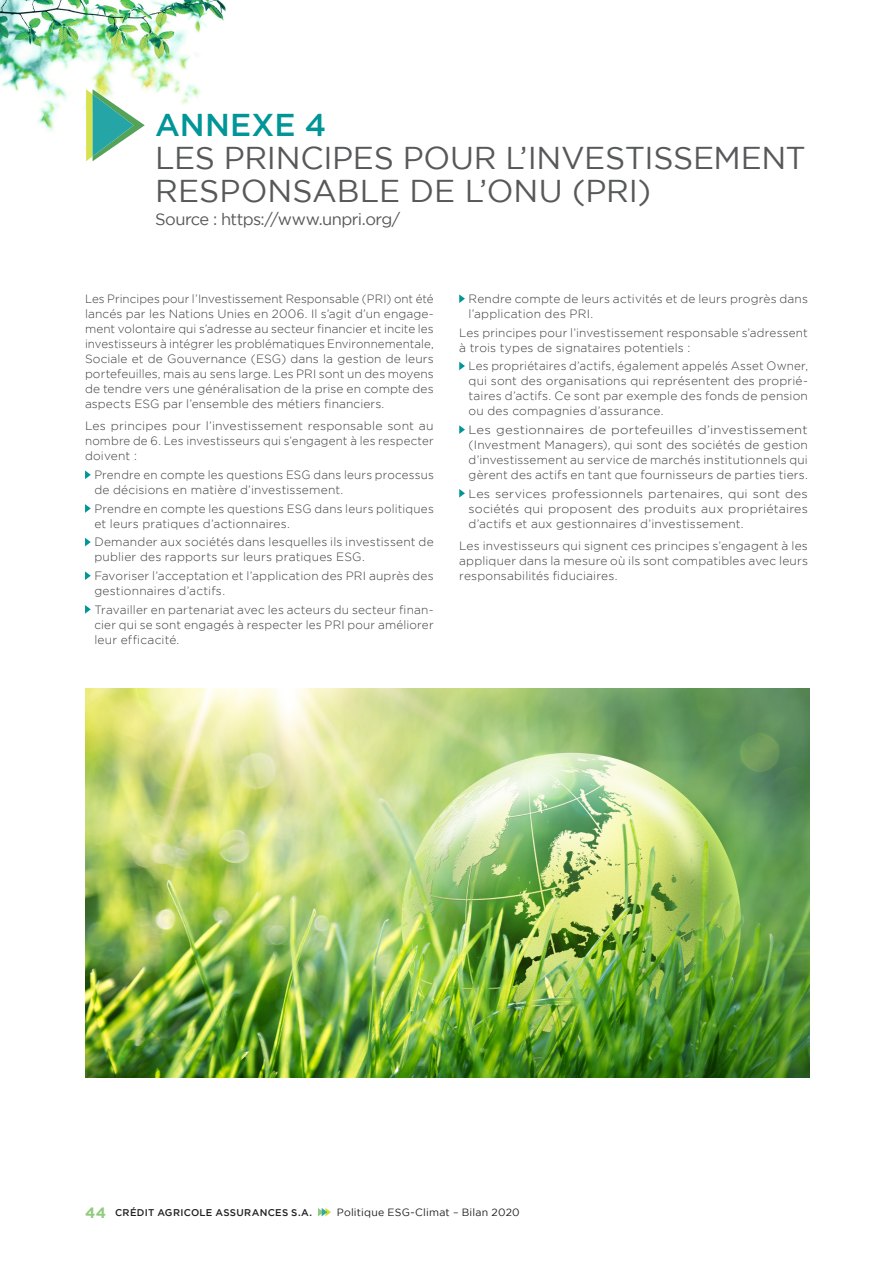
<style>
.page{position:relative;width:893px;height:1263px;background:#fff}
.page>*{position:absolute;margin:0;border:0;box-sizing:border-box;transform-origin:0 0}
.t1{font:31.5px/33px "Gotham";letter-spacing:-.005em;color:#57585a}
.t2{font:16.5px "Gotham";letter-spacing:-.035em;color:#57585a}
.t3{font:700 15px "Gotham";color:#90cb7f}
.Texte_courant{font:300 12px/15px "Gotham";letter-spacing:.015em;color:#3c3c3c}
.Texte_courant-2{font:300 12px/15px "Gotham";letter-spacing:.015em;color:#3c3c3c;text-align:justify;scale:1.09 1}
.Texte_courant-3{font:300 12px/15px "Gotham";letter-spacing:.015em;color:#3c3c3c;text-align:justify;scale:1.05 1}
.t4{font:10.5px "Gotham";letter-spacing:.02em;color:#231f20}
.t5{font:500 9.75px "Gotham";letter-spacing:.03em;color:#231f20}
.s1{font-weight:500;color:#009597}
</style>
<div class="page">
<img style="left:0;top:0;width:225px;height:131px">
<svg style="left:85px;top:470px;width:6px;height:9px"></svg>
<svg style="left:85px;top:504px;width:6px;height:9px"></svg>
<svg style="left:85px;top:538px;width:6px;height:8px"></svg>
<svg style="left:85px;top:571px;width:6px;height:9px"></svg>
<svg style="left:85px;top:605px;width:6px;height:9px"></svg>
<svg style="left:459px;top:294px;width:6px;height:9px"></svg>
<svg style="left:459px;top:362px;width:6px;height:8px"></svg>
<svg style="left:459px;top:425px;width:6px;height:9px"></svg>
<svg style="left:459px;top:489px;width:6px;height:9px"></svg>
<svg style="left:318px;top:1208px;width:13px;height:8px"></svg>
<svg style="left:86px;top:89px;width:59px;height:72px"></svg>
<img style="left:85px;top:689px;width:724px;height:388px">
<p class="t1" style="left:155px;top:108px;width:652px"><span class="s1">ANNEXE 4<br></span>LES PRINCIPES POUR L’INVESTISSEMENT<br>RESPONSABLE DE L’ONU (PRI)</p>
<p class="t2" style="left:155px;top:210px;width:246px">Source : https://www.unpri.org/</p>
<p class="Texte_courant" style="left:85px;top:291px;width:350px;text-align:justify">Les Principes pour l’Investissement Responsable (PRI) ont été lancés par les Nations Unies en 2006. Il s’agit d’un engage&shy;ment volontaire qui s’adresse au secteur financier et incite les investisseurs à intégrer les problématiques Environnementale, Sociale et de Gouvernance (ESG) dans la gestion de leurs portefeuilles, mais au sens large. Les PRI sont un des moyens de tendre vers une généralisation de la prise en compte des aspects ESG par l’ensemble des métiers financiers.</p>
<p class="Texte_courant" style="left:85px;top:419px;width:350px;text-align:justify">Les principes pour l’investissement responsable sont au nombre de 6. Les investisseurs qui s’engagent à les respecter doivent :</p>
<p class="Texte_courant" style="left:94px;top:467px;width:341px">Prendre en compte les questions ESG dans leurs processus de décisions en matière d’investissement.</p>
<p class="Texte_courant" style="left:94px;top:501px;width:341px">Prendre en compte les questions ESG dans leurs politiques et leurs pratiques d’actionnaires.</p>
<p class="Texte_courant" style="left:94px;top:534px;width:341px">Demander aux sociétés dans lesquelles ils investissent de publier des rapports sur leurs pratiques ESG.</p>
<p class="Texte_courant" style="left:94px;top:568px;width:341px">Favoriser l’acceptation et l’application des PRI auprès des gestionnaires d’actifs.</p>
<p class="Texte_courant" style="left:94px;top:602px;width:341px;text-align:justify">Travailler en partenariat avec les acteurs du secteur finan&shy;cier qui se sont engagés à respecter les PRI pour améliorer leur efficacité.</p>
<p class="Texte_courant" style="left:469px;top:291px;width:341px">Rendre compte de leurs activités et de leurs progrès dans l’application des PRI.</p>
<p class="Texte_courant" style="left:459px;top:325px;width:350px">Les principes pour l’investissement responsable s’adressent à trois types de signataires potentiels :</p>
<p class="Texte_courant" style="left:469px;top:358px;width:341px;text-align:justify">Les propriétaires d’actifs, également appelés Asset Owner, qui sont des organisations qui représentent des proprié&shy;taires d’actifs. Ce sont par exemple des fonds de pension ou des compagnies d’assurance.</p>
<p class="Texte_courant-2" style="left:469px;top:422px;width:313px">Les gestionnaires de portefeuilles d’investissement (Investment Managers), qui sont des sociétés de gestion d’investissement au service de marchés institutionnels qui gèrent des actifs en tant que fournisseurs de parties tiers.</p>
<p class="Texte_courant-3" style="left:469px;top:486px;width:325px">Les services professionnels partenaires, qui sont des sociétés qui proposent des produits aux propriétaires d’actifs et aux gestionnaires d’investissement.</p>
<p class="Texte_courant" style="left:459px;top:538px;width:350px;text-align:justify">Les investisseurs qui signent ces principes s’engagent à les appliquer dans la mesure où ils sont compatibles avec leurs responsabilités fiduciaires.</p>
<p class="t3" style="left:85px;top:1204px;width:22px">44</p>
<p class="t5" style="left:115px;top:1207px;width:198px">CRÉDIT AGRICOLE ASSURANCES S.A.</p>
<p class="t4" style="left:337px;top:1207px;width:184px">Politique ESG-Climat – Bilan 2020</p>
</div>
